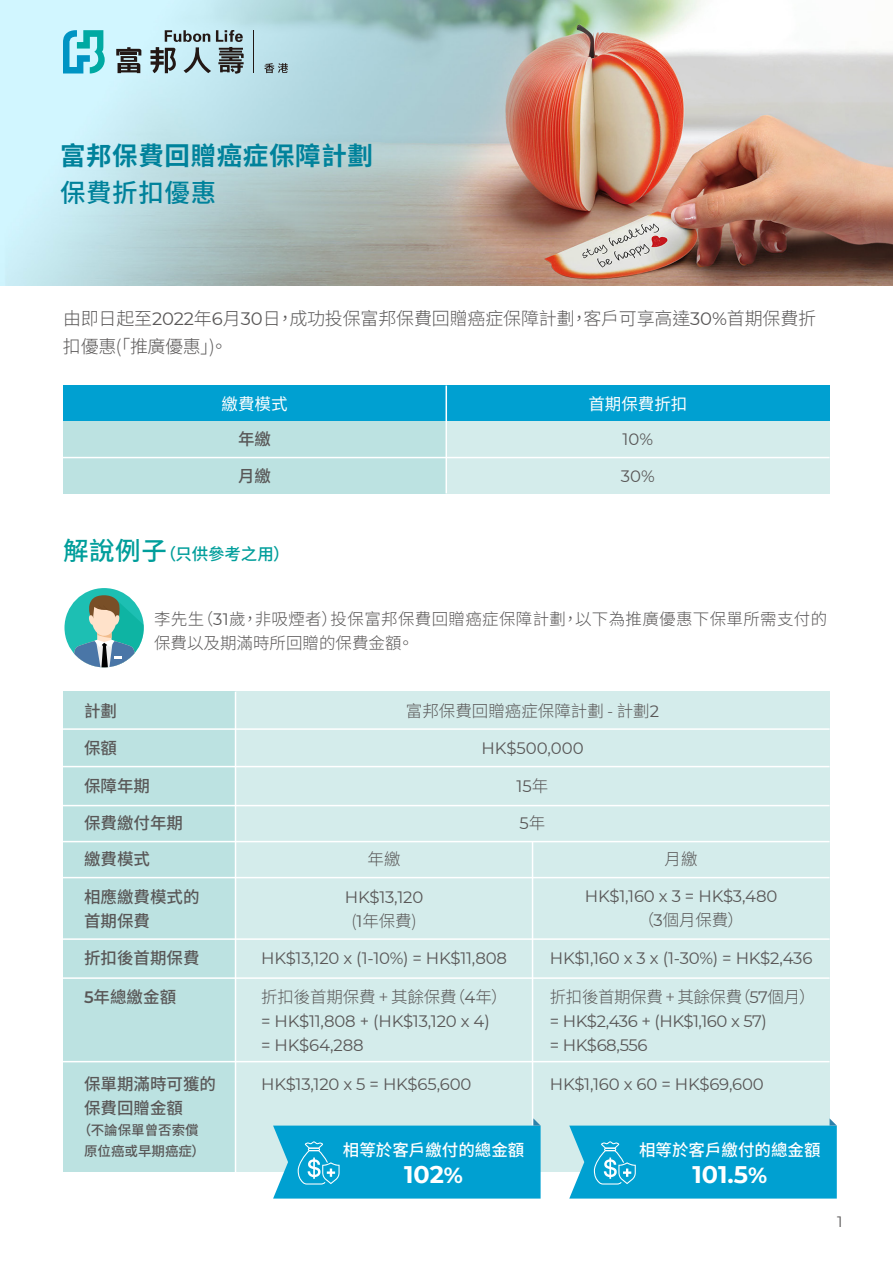
<style>
.page{position:relative;width:893px;height:1263px;background:#fff}
.page>*{position:absolute;margin:0;border:0;box-sizing:border-box;transform-origin:0 0}
.t1{font:700 25.5px "Source Han Sans TW";letter-spacing:.025em;color:#00829b}
.t2{font:500 25.5px "Source Han Sans TW";letter-spacing:.025em;color:#00829b}
.t3{font:700 24px "Montserrat";letter-spacing:-.005em;color:#fff}
.t4{font:300 18px/28.5px "Source Han Sans TW";letter-spacing:-.01em;color:#595757}
.t5{font:16.5px/24px "Montserrat";letter-spacing:-.01em;color:#595757}
.t6{font:500 16.5px/24px "Source Han Sans TW";color:#595757}
.t7{font:300 16.5px/24px "Source Han Sans TW";letter-spacing:.02em;color:#595757}
.t8{font:300 16.5px "Source Han Sans TW";color:#595757}
.t9{font:500 16.5px "Source Han Sans TW";color:#fff}
.t10{font:300 16.5px "Source Han Sans TW";letter-spacing:-.025em;color:#595757}
.t11{font:500 16.5px "Source Han Sans TW";letter-spacing:-.01em;color:#009e9b}
.t12{font:16.5px "Source Han Sans TW";color:#fff}
.t13{font:15px "Montserrat";color:#595757}
.t14{font:500 13.5px/21px "Source Han Sans TW";color:#595757;text-align:center}
.s1{font-family:"Montserrat";font-weight:400}
.s2{font-size:25.5px}
.s3{font-family:"Source Han Sans TW";font-weight:300}
.s4{font-family:"Montserrat";font-weight:600}
.s5{font-size:21.75px}
</style>
<div class="page">
<img style="left:0;top:0;width:893px;height:285px">
<div style="left:63px;top:386px;width:767px;height:36px;background:#00a0d1"></div>
<div style="left:446px;top:422px;width:384px;height:72px;background:#d4eceb"></div>
<div style="left:63px;top:422px;width:383px;height:72px;background:#bce2e1"></div>
<hr style="left:63px;top:457px;width:767px;height:1px;background:#fff">
<hr style="left:445px;top:386px;width:2px;height:108px;background:#fff">
<div style="left:236px;top:692px;width:594px;height:480px;background:#d4eceb"></div>
<div style="left:63px;top:692px;width:173px;height:480px;background:#bce2e1"></div>
<hr style="left:63px;top:728px;width:767px;height:2px;background:#fff">
<hr style="left:63px;top:766px;width:767px;height:1px;background:#fff">
<hr style="left:63px;top:805px;width:767px;height:1px;background:#fff">
<hr style="left:63px;top:841px;width:767px;height:1px;background:#fff">
<hr style="left:63px;top:877px;width:767px;height:1px;background:#fff">
<hr style="left:63px;top:938px;width:767px;height:2px;background:#fff">
<hr style="left:63px;top:977px;width:767px;height:2px;background:#fff">
<hr style="left:63px;top:1061px;width:767px;height:1px;background:#fff">
<hr style="left:532px;top:842px;width:1px;height:283px;background:#fff">
<hr style="left:235px;top:692px;width:1px;height:507px;background:#fff">
<svg style="left:273px;top:1118px;width:268px;height:80px;background:#1eaad5"></svg>
<svg style="left:569px;top:1118px;width:268px;height:80px;background:#1eaad5"></svg>
<div style="left:64px;top:588px;width:80px;height:79px;background:#1dbfb3;border-radius:50%"></div>
<svg style="left:74px;top:595px;width:70px;height:72px"></svg>
<hr style="left:253px;top:30px;width:1px;height:43px;background:#221714">
<svg style="left:264px;top:63px;width:24px;height:10px"></svg>
<svg style="left:63px;top:30px;width:42px;height:44px;background:#5bc4d4"></svg>
<svg style="left:116px;top:47px;width:25px;height:26px"></svg>
<svg style="left:150px;top:30px;width:94px;height:44px;background:#95abb0"></svg>
<h1 class="t1" style="left:60px;top:141px;width:315px">富邦保費回贈癌症保障計劃</h1>
<h1 class="t2" style="left:60px;top:179px;width:158px">保費折扣優惠</h1>
<p class="t4" style="left:63px;top:304px;width:755px">由即日起至<span class="s1">2022</span>年<span class="s1">6</span>月<span class="s1">30</span>日，成功投保富邦保費回贈癌症保障計劃，客戶可享高達<span class="s1">30%</span>首期保費折扣優惠「推廣優惠」)。</p>
<p class="t4" style="left:116px;top:333px;width:7px">(</p>
<p class="t12" style="left:222px;top:395px;width:67px">繳費模式</p>
<p class="t12" style="left:588px;top:395px;width:100px">首期保費折扣</p>
<p class="t6" style="left:238px;top:428px;width:34px">年繳</p>
<p class="t5" style="left:623px;top:427px;width:32px">10%</p>
<p class="t6" style="left:238px;top:464px;width:34px">月繳</p>
<p class="t5" style="left:621px;top:464px;width:35px">30%</p>
<p class="t11" style="left:63px;top:544px;width:228px"><span class="s2">解說例子</span>（只供參考之用）</p>
<p class="t7" style="left:154px;top:607px;width:675px">李先生（<span class="s1">31</span>歲，非吸煙者）投保富邦保費回贈癌症保障計劃，以下為推廣優惠下保單所需支付的保費以及期滿時所回贈的保費金額。</p>
<p class="t6" style="left:84px;top:699px;width:34px">計劃</p>
<p class="t8" style="left:406px;top:701px;width:255px">富邦保費回贈癌症保障計劃 - 計劃<span class="s1">2</span></p>
<p class="t6" style="left:84px;top:736px;width:34px">保額</p>
<p class="t5" style="left:481px;top:736px;width:104px">HK$500,000</p>
<p class="t6" style="left:84px;top:774px;width:67px">保障年期</p>
<p class="t5" style="left:517px;top:773px;width:33px">15<span class="s3">年</span></p>
<p class="t6" style="left:84px;top:811px;width:100px">保費繳付年期</p>
<p class="t5" style="left:520px;top:811px;width:27px">5<span class="s3">年</span></p>
<p class="t6" style="left:84px;top:847px;width:67px">繳費模式</p>
<p class="t8" style="left:368px;top:850px;width:34px">年繳</p>
<p class="t8" style="left:665px;top:850px;width:34px">月繳</p>
<p class="t5" style="left:345px;top:884px;width:80px">HK$13,120</p>
<p class="t8" style="left:352px;top:911px;width:67px">(<span class="s1">1</span>年保費)</p>
<p class="t6" style="left:84px;top:885px;width:117px">相應繳費模式的首期保費</p>
<p class="t6" style="left:84px;top:946px;width:117px">折扣後首期保費</p>
<p class="t6" style="left:84px;top:985px;width:94px"><span class="s4">5</span>年總繳金額</p>
<p class="t5" style="left:585px;top:884px;width:194px">HK$1,160 x 3 = HK$3,480</p>
<p class="t8" style="left:638px;top:911px;width:108px">（<span class="s1">3</span>個月保費）</p>
<p class="t5" style="left:261px;top:945px;width:247px">HK$13,120 x (1-10%) = HK$11,808</p>
<p class="t5" style="left:550px;top:945px;width:264px">HK$1,160 x 3 x (1-30%) = HK$2,436</p>
<p class="t8" style="left:261px;top:988px;width:248px">折扣後首期保費 + 其餘保費（<span class="s1">4</span>年）</p>
<p class="t5" style="left:261px;top:1009px;width:230px">= HK$11,808 + (HK$13,120 x 4) = HK$64,288</p>
<p class="t10" style="left:550px;top:988px;width:267px">折扣後首期保費 + 其餘保費（<span class="s1">57</span>個月）</p>
<p class="t5" style="left:550px;top:1009px;width:218px">= HK$2,436 + (HK$1,160 x 57) = HK$68,556</p>
<p class="t6" style="left:84px;top:1072px;width:134px">保單期滿時可獲的保費回贈金額</p>
<p class="t14" style="left:78px;top:1120px;width:129px">（不論保單曾否索償原位癌或早期癌症）</p>
<p class="t5" style="left:261px;top:1071px;width:212px">HK$13,120 x 5 = HK$65,600</p>
<p class="t5" style="left:550px;top:1071px;width:215px">HK$1,160 x 60 = HK$69,600</p>
<p class="t9" style="left:343px;top:1140px;width:183px">相等於客戶繳付的總金額</p>
<h2 class="t3" style="left:404px;top:1157px;width:60px">102<span class="s5">%</span></h2>
<p class="t9" style="left:639px;top:1140px;width:183px">相等於客戶繳付的總金額</p>
<h2 class="t3" style="left:692px;top:1157px;width:76px">101.5<span class="s5">%</span></h2>
<p class="t13" style="left:837px;top:1211px;width:7px">1</p>
</div>
